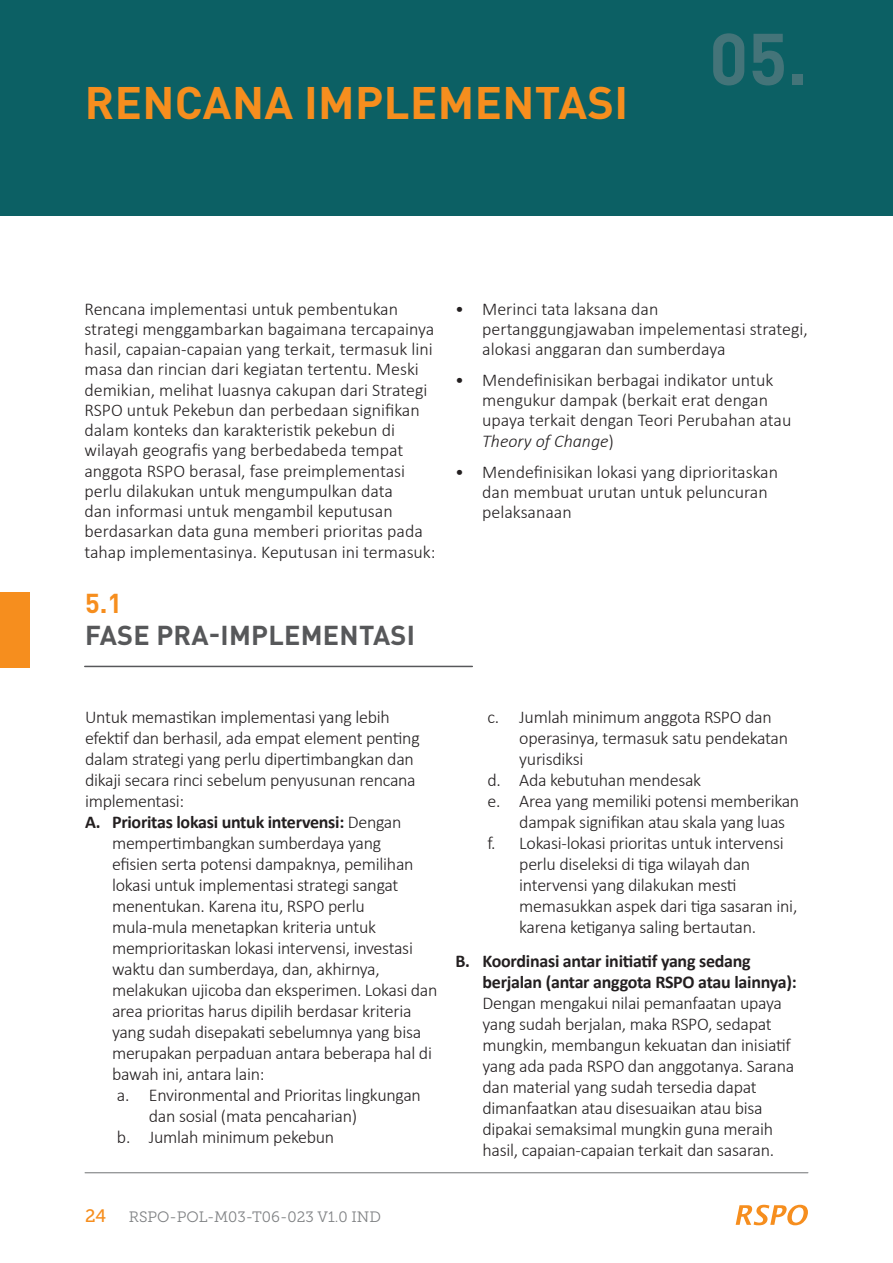
<style>
.page{position:relative;width:893px;height:1263px;background:#fff}
.page>*{position:absolute;margin:0;border:0;box-sizing:border-box;transform-origin:0 0}
.t1{font:700 72px "DINOT";color:#447479}
.t2{font:700 45px "DINOT";letter-spacing:.01em;color:#f68e1e}
.t3{font:700 27px/32.4px "DINOT";letter-spacing:.01em;color:#57585a}
.t4{font:300 18px/21px "Calibri";letter-spacing:-.015em;color:#231f20}
.t5{font:15px "Museo Slab 300";color:#808284}
.s1{font-style:italic}
.s2{color:#f68e1e}
.s3{font-weight:700}
.s4{font-family:"Museo Slab 500";font-size:18px;color:#f68e1e}
</style>
<div class="page">
<hr style="left:85px;top:1172px;width:723px;height:1px;background:#808284">
<svg style="left:736px;top:1205px;width:72px;height:20px"></svg>
<div style="left:0;top:0;width:893px;height:216px;background:#0c6064"></div>
<hr style="left:85px;top:666px;width:387px;height:1px;background:#57585a">
<div style="left:0;top:592px;width:30px;height:75px;background:#f68e1e"></div>
<p class="t2" style="left:85px;top:74px;width:545px">RENCANA IMPLEMENTASI</p>
<p class="t1" style="left:709px;top:12px;width:100px">05.</p>
<p class="t4" style="left:84px;top:298px;width:353px;line-height:20.2px">Rencana implementasi untuk pembentukan strategi menggambarkan bagaimana tercapainya hasil, capaian-capaian yang terkait, termasuk lini masa dan rincian dari kegiatan tertentu. Meski demikian, melihat luasnya cakupan dari Strategi RSPO untuk Pekebun dan perbedaan signifikan dalam konteks dan karakteristik pekebun di wilayah geografis yang berbedabeda tempat anggota RSPO berasal, fase preimplementasi perlu dilakukan untuk mengumpulkan data<br>dan informasi untuk mengambil keputusan berdasarkan data guna memberi prioritas pada tahap implementasinya. Keputusan ini termasuk:</p>
<p class="t4" style="left:482px;top:298px;width:327px;line-height:20.2px;text-indent:-27px">• Merinci tata laksana dan pertanggungjawaban impelementasi strategi, alokasi anggaran dan sumberdaya</p>
<p class="t4" style="left:482px;top:370px;width:311px;line-height:20.2px;text-indent:-27px">• Mendefinisikan berbagai indikator untuk mengukur dampak (berkait erat dengan upaya terkait dengan Teori Perubahan atau <span class="s1">Theory of Change</span>)</p>
<p class="t4" style="left:482px;top:461px;width:297px;line-height:20.2px;text-indent:-27px">• Mendefinisikan lokasi yang diprioritaskan dan membuat urutan untuk peluncuran pelaksanaan</p>
<p class="t3" style="left:85px;top:586px;width:332px"><span class="s2">5.1<br></span>FASE PRA-IMPLEMENTASI</p>
<p class="t4" style="left:85px;top:706px;width:336px">Untuk memastikan implementasi yang lebih efektif dan berhasil, ada empat element penting dalam strategi yang perlu dipertimbangkan dan dikaji secara rinci sebelum penyusunan rencana implementasi:</p>
<p class="t4" style="left:112px;top:811px;width:327px;text-indent:-27px"><span class="s3">A. Prioritas lokasi untuk intervensi:</span> Dengan mempertimbangkan sumberdaya yang<br>efisien serta potensi dampaknya, pemilihan lokasi untuk implementasi strategi sangat menentukan. Karena itu, RSPO perlu mula-mula menetapkan kriteria untuk memprioritaskan lokasi intervensi, investasi waktu dan sumberdaya, dan, akhirnya, melakukan ujicoba dan eksperimen. Lokasi dan area prioritas harus dipilih berdasar kriteria yang sudah disepakati sebelumnya yang bisa merupakan perpaduan antara beberapa hal di bawah ini, antara lain:</p>
<p class="t4" style="left:149px;top:1084px;width:274px;text-indent:-32px">a. Environmental and Prioritas lingkungan dan sosial (mata pencaharian)</p>
<p class="t4" style="left:117px;top:1126px;width:219px">b. Jumlah minimum pekebun</p>
<p class="t5" style="left:85px;top:1208px;width:298px"><span class="s4">24</span> RSPO-POL-M03-T06-023 V1.0 IND</p>
<p class="t4" style="left:519px;top:706px;width:270px;text-indent:-32px">c. Jumlah minimum anggota RSPO dan operasinya, termasuk satu pendekatan yurisdiksi</p>
<p class="t4" style="left:487px;top:769px;width:215px">d. Ada kebutuhan mendesak</p>
<p class="t4" style="left:519px;top:790px;width:282px;text-indent:-32px">e. Area yang memiliki potensi memberikan dampak signifikan atau skala yang luas</p>
<p class="t4" style="left:519px;top:832px;width:280px;text-indent:-32px">f. Lokasi-lokasi prioritas untuk intervensi perlu diseleksi di tiga wilayah dan intervensi yang dilakukan mesti memasukkan aspek dari tiga sasaran ini, karena ketiganya saling bertautan.</p>
<p class="t4" style="left:482px;top:950px;width:316px;text-indent:-27px"><span class="s3">B. Koordinasi antar initiatif yang sedang berjalan (antar anggota RSPO atau lainnya):<br></span>Dengan mengakui nilai pemanfaatan upaya yang sudah berjalan, maka RSPO, sedapat mungkin, membangun kekuatan dan inisiatif yang ada pada RSPO dan anggotanya. Sarana dan material yang sudah tersedia dapat dimanfaatkan atau disesuaikan atau bisa dipakai semaksimal mungkin guna meraih hasil, capaian-capaian terkait dan sasaran.</p>
</div>
